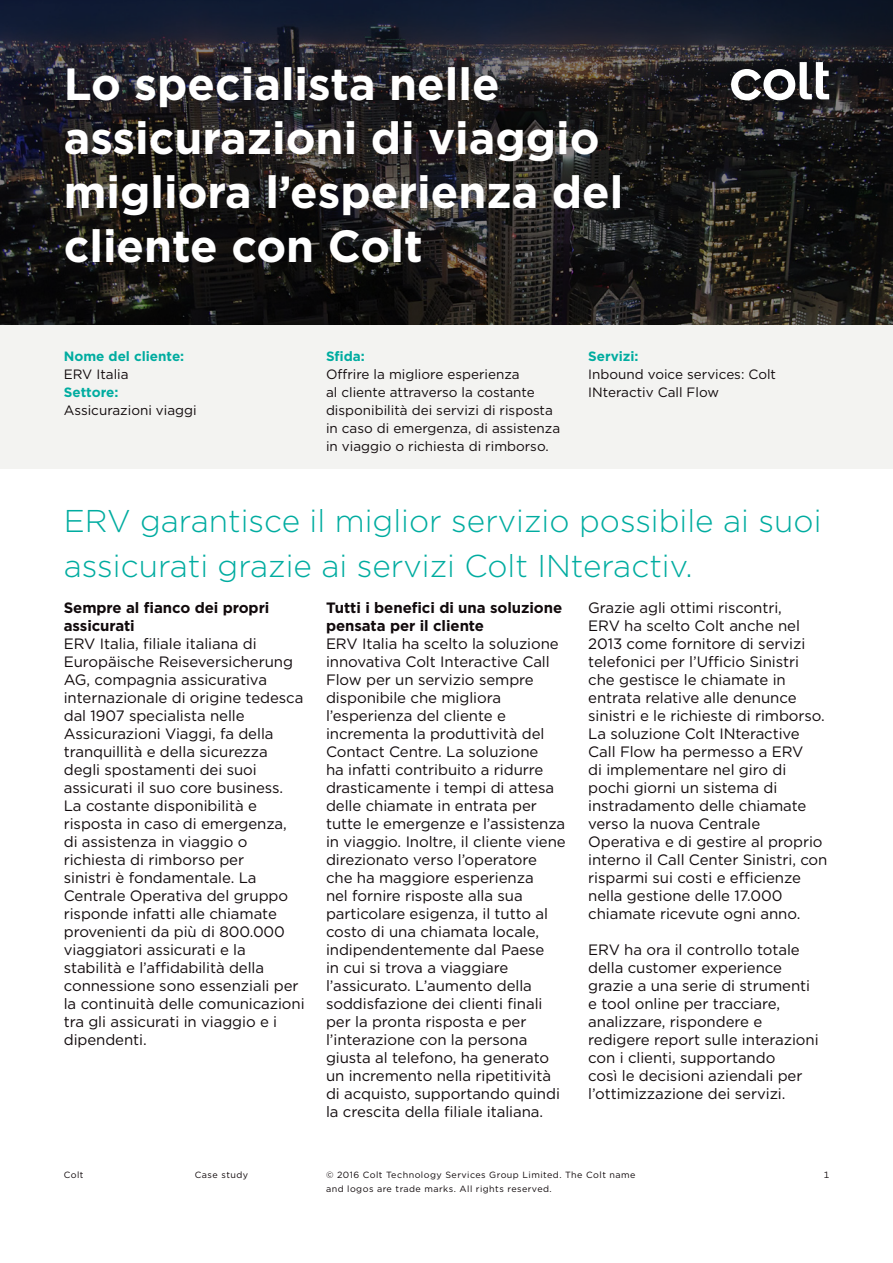
<style>
.page{position:relative;width:893px;height:1263px;background:#fff}
.page>*{position:absolute;margin:0;border:0;box-sizing:border-box;transform-origin:0 0}
.t1{font:700 45px/54px "Gotham";color:#fff}
.t2{font:300 31.5px/45px "Gotham";color:#00aca0}
.t3{font:15px/18px "Gotham";letter-spacing:-.005em;color:#110a0c}
.t4{font:700 15px/18px "Gotham";letter-spacing:-.005em;color:#110a0c}
.t5{font:13.5px/18px "Gotham";color:#110a0c}
.t6{font:700 13.5px/18px "Gotham";color:#00aca0}
.t7{font:9px "Gotham";letter-spacing:.05em;color:#110a0c}
.s1{font-weight:400;color:#110a0c}
</style>
<div class="page">
<div style="left:0;top:325px;width:893px;height:144px;background:#f3f3f1"></div>
<svg style="left:0;top:0;width:893px;height:325px;background:#1d1d20"></svg>
<svg style="left:731px;top:62px;width:98px;height:38px"></svg>
<p class="t1" style="left:64px;top:57px;width:561px">Lo specialista nelle assicurazioni di viaggio migliora l’esperienza del cliente con Colt</p>
<p class="t6" style="left:64px;top:347px;width:122px">Nome del cliente:<br><span class="s1">ERV Italia<br></span>Settore:</p>
<p class="t5" style="left:64px;top:401px;width:134px">Assicurazioni viaggi</p>
<p class="t6" style="left:326px;top:347px;width:40px">Sfida:</p>
<p class="t5" style="left:326px;top:365px;width:236px">Offrire la migliore esperienza<br>al cliente attraverso la costante disponibilità dei servizi di risposta in caso di emergenza, di assistenza in viaggio o richiesta di rimborso.</p>
<p class="t6" style="left:588px;top:347px;width:52px">Servizi:</p>
<p class="t5" style="left:588px;top:365px;width:189px">Inbound voice services: Colt<br>INteractiv Call Flow</p>
<p class="t2" style="left:64px;top:497px;width:759px">ERV garantisce il miglior servizio possibile ai suoi assicurati grazie ai servizi Colt INteractiv.</p>
<p class="t4" style="left:64px;top:598px;width:207px">Sempre al fianco dei propri assicurati</p>
<p class="t3" style="left:64px;top:634px;width:241px">ERV Italia, filiale italiana di<br>Europäische Reiseversicherung<br>AG, compagnia assicurativa internazionale di origine tedesca dal 1907 specialista nelle<br>Assicurazioni Viaggi, fa della tranquillità e della sicurezza degli spostamenti dei suoi assicurati il suo core business.</p>
<p class="t3" style="left:64px;top:796px;width:242px">La costante disponibilità e risposta in caso di emergenza,<br>di assistenza in viaggio o richiesta di rimborso per<br>sinistri è fondamentale. La<br>Centrale Operativa del gruppo risponde infatti alle chiamate provenienti da più di 800.000 viaggiatori assicurati e la stabilità e l’affidabilità della connessione sono essenziali per la continuità delle comunicazioni tra gli assicurati in viaggio e i dipendenti.</p>
<p class="t7" style="left:64px;top:1169px;width:21px">Colt</p>
<p class="t7" style="left:195px;top:1169px;width:55px">Case study</p>
<p class="t4" style="left:326px;top:598px;width:238px">Tutti i benefici di una soluzione pensata per il cliente</p>
<p class="t3" style="left:326px;top:634px;width:241px">ERV Italia ha scelto la soluzione innovativa Colt Interactive Call<br>Flow per un servizio sempre disponibile che migliora l’esperienza del cliente e incrementa la produttività del<br>Contact Centre. La soluzione<br>ha infatti contribuito a ridurre drasticamente i tempi di attesa delle chiamate in entrata per tutte le emergenze e l’assistenza in viaggio. Inoltre, il cliente viene direzionato verso l’operatore che ha maggiore esperienza<br>nel fornire risposte alla sua particolare esigenza, il tutto al costo di una chiamata locale, indipendentemente dal Paese<br>in cui si trova a viaggiare l’assicurato. L’aumento della soddisfazione dei clienti finali per la pronta risposta e per l’interazione con la persona giusta al telefono, ha generato un incremento nella ripetitività di acquisto, supportando quindi la crescita della filiale italiana.</p>
<p class="t3" style="left:588px;top:598px;width:241px">Grazie agli ottimi riscontri,<br>ERV ha scelto Colt anche nel<br>2013 come fornitore di servizi telefonici per l’Ufficio Sinistri che gestisce le chiamate in entrata relative alle denunce sinistri e le richieste di rimborso.<br>La soluzione Colt INteractive<br>Call Flow ha permesso a ERV<br>di implementare nel giro di pochi giorni un sistema di instradamento delle chiamate verso la nuova Centrale<br>Operativa e di gestire al proprio interno il Call Center Sinistri, con risparmi sui costi e efficienze nella gestione delle 17.000 chiamate ricevute ogni anno.</p>
<p class="t3" style="left:588px;top:940px;width:232px">ERV ha ora il controllo totale della customer experience grazie a una serie di strumenti e tool online per tracciare, analizzare, rispondere e redigere report sulle interazioni con i clienti, supportando<br>così le decisioni aziendali per l’ottimizzazione dei servizi.</p>
<p class="t7" style="left:326px;top:1169px;width:311px">© 2016 Colt Technology Services Group Limited. The Colt name</p>
<p class="t7" style="left:824px;top:1169px;width:7px">1</p>
<p class="t7" style="left:326px;top:1183px;width:227px">and logos are trade marks. All rights reserved.</p>
</div>
